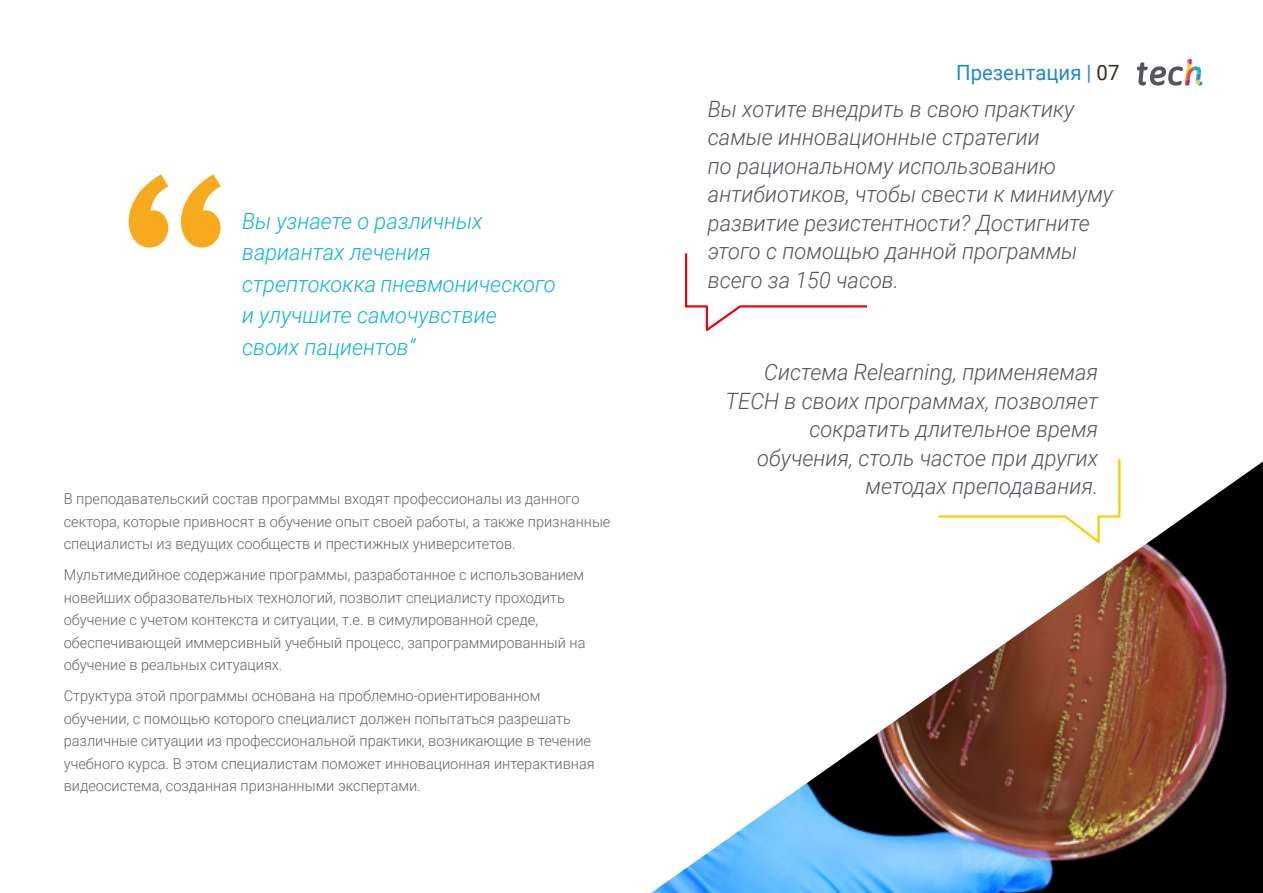
<style>
.page{position:relative;width:1263px;height:893px;background:#fff}
.page>*{position:absolute;margin:0;border:0;box-sizing:border-box;transform-origin:0 0}
.t1{font:italic 300 22.5px/28.5px "Roboto";color:#52555b;text-align:right}
.t2{font:italic 300 22.5px/31.5px "Roboto";color:#0fb6cf}
.t3{font:21px "Roboto";color:#2488c9}
.t4{font:300 15px/22.5px "Roboto";color:#61646a}
.s1{color:#312e20}
</style>
<div class="page">
<img style="left:651px;top:461px;width:612px;height:432px">
<svg style="left:936px;top:459px;width:186px;height:87px"></svg>
<svg style="left:684px;top:253px;width:184px;height:78px"></svg>
<svg style="left:129px;top:174px;width:92px;height:74px"></svg>
<svg style="left:1137px;top:59px;width:65px;height:27px"></svg>
<h1 class="t2" style="left:242px;top:204px;width:315px">Вы узнаете о различных вариантах лечения стрептококка пневмонического и улучшите самочувствие своих пациентов”</h1>
<p class="t4" style="left:64px;top:487px;width:548px">В преподавательский состав программы входят профессионалы из данного сектора, которые привносят в обучение опыт своей работы, а также признанные специалисты из ведущих сообществ и престижных университетов.</p>
<p class="t4" style="left:64px;top:563px;width:523px">Мультимедийное содержание программы, разработанное с использованием новейших образовательных технологий, позволит специалисту проходить обучение с учетом контекста и ситуации, т.е. в симулированной среде, обеспечивающей иммерсивный учебный процесс, запрограммированный на обучение в реальных ситуациях.</p>
<p class="t4" style="left:64px;top:684px;width:532px">Структура этой программы основана на проблемно-ориентированном обучении, с помощью которого специалист должен попытаться разрешать различные ситуации из профессиональной практики, возникающие в течение учебного курса. В этом специалистам поможет инновационная интерактивная видеосистема, созданная признанными экспертами.</p>
<h2 class="t3" style="left:956px;top:57px;width:165px">Презентация | <span class="s1">07</span></h2>
<h1 class="t1" style="left:708px;top:94px;width:407px;text-align:left">Вы хотите внедрить в свою практику самые инновационные стратегии<br>по рациональному использованию антибиотиков, чтобы свести к минимуму развитие резистентности? Достигните этого с помощью данной программы всего за 150 часов.</h1>
<h1 class="t1" style="left:725px;top:357px;width:374px">Система Relearning, применяемая<br>TECH в своих программах, позволяет сократить длительное время обучения, столь частое при других методах преподавания.</h1>
</div>
